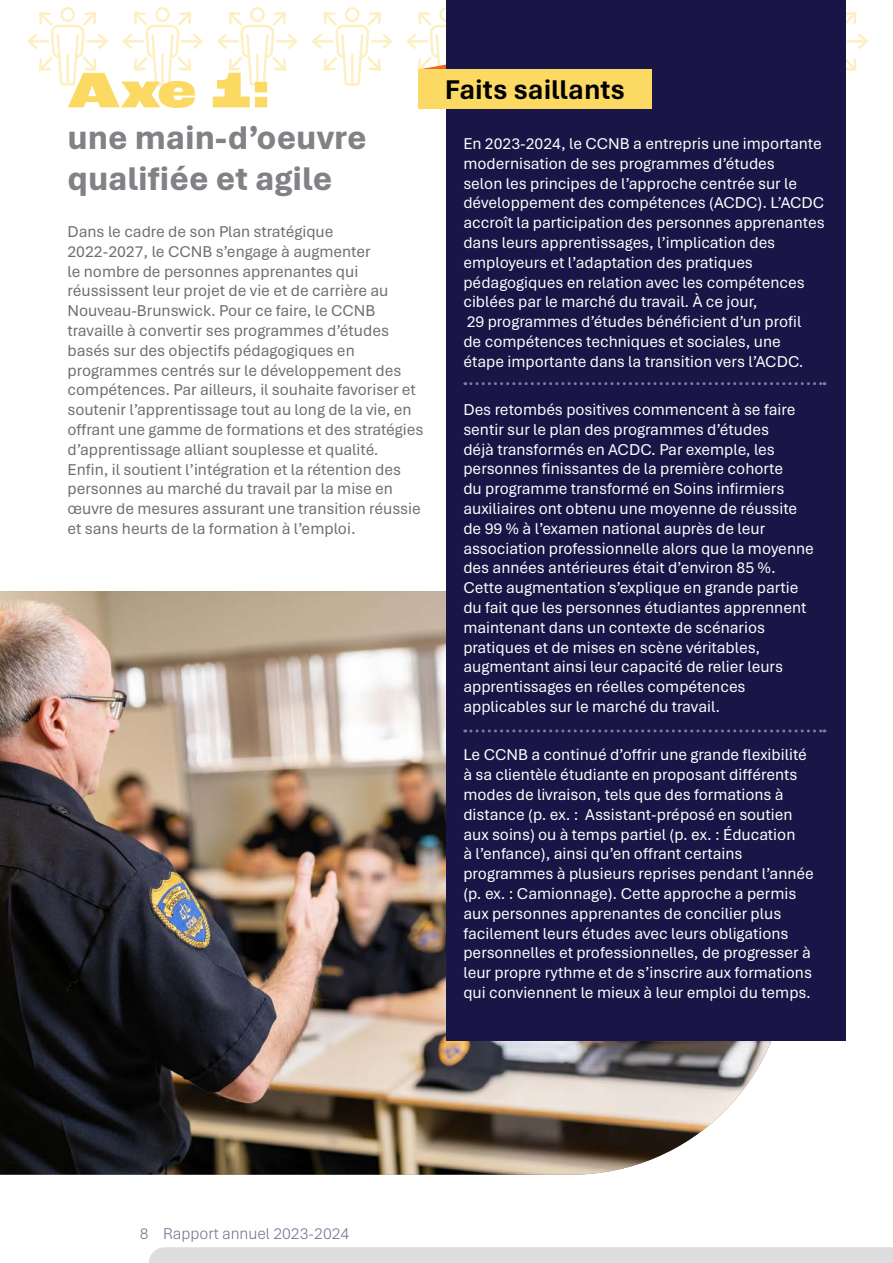
<style>
.page{position:relative;width:893px;height:1263px;background:#fff}
.page>*{position:absolute;margin:0;border:0;box-sizing:border-box;transform-origin:0 0}
.t1{font:900 expanded 52.5px "Roc Grotesk";color:#fbd963}
.t2{font:800 34.5px/41.4px "Aptos";color:#808285}
.t3{font:700 28.5px "Aptos";color:#000}
.t4{font:16.5px/19.8px "Aptos";color:#fff}
.t5{font:16.5px/19.8px "Aptos";color:#6d6e71}
.Paragraph_Style_1{font:300 16.5px "Aptos";color:#757290}
</style>
<div class="page">
<svg style="left:845px;top:7px;width:23px;height:79px"></svg>
<svg style="left:28px;top:7px;width:80px;height:79px"></svg>
<svg style="left:122px;top:7px;width:81px;height:79px"></svg>
<svg style="left:217px;top:7px;width:81px;height:79px"></svg>
<svg style="left:312px;top:7px;width:80px;height:79px"></svg>
<svg style="left:406px;top:7px;width:40px;height:63px"></svg>
<img style="left:0;top:591px;width:788px;height:584px">
<div style="left:446px;top:0;width:399px;height:1040px;background:#191546"></div>
<svg style="left:465px;top:729px;width:360px;height:3px"></svg>
<svg style="left:465px;top:382px;width:360px;height:3px"></svg>
<div style="left:418px;top:70px;width:233px;height:39px;background:#fbd963"></div>
<div style="left:149px;top:1247px;width:744px;height:16px;background:#dcddde"></div>
<p class="t1" style="left:68px;top:57px;width:204px">Axe 1:</p>
<p class="t2" style="left:68px;top:115px;width:301px">une main-d’oeuvre qualifiée et agile</p>
<p class="t5" style="left:68px;top:221px;width:357px">Dans le cadre de son Plan stratégique<br>2022-2027, le CCNB s’engage à augmenter<br>le nombre de personnes apprenantes qui réussissent leur projet de vie et de carrière au Nouveau-Brunswick. Pour ce faire, le CCNB travaille à convertir ses programmes d’études basés sur des objectifs pédagogiques en programmes centrés sur le développement des compétences. Par ailleurs, il souhaite favoriser et soutenir l’apprentissage tout au long de la vie, en offrant une gamme de formations et des stratégies d’apprentissage alliant souplesse et qualité.<br>Enfin, il soutient l’intégration et la rétention des personnes au marché du travail par la mise en œuvre de mesures assurant une transition réussie et sans heurts de la formation à l’emploi.</p>
<p class="t3" style="left:445px;top:71px;width:182px">Faits saillants</p>
<p class="t4" style="left:463px;top:133px;width:363px">En 2023-2024, le CCNB a entrepris une importante modernisation de ses programmes d’études<br>selon les principes de l’approche centrée sur le développement des compétences (ACDC). L’ACDC accroît la participation des personnes apprenantes dans leurs apprentissages, l’implication des employeurs et l’adaptation des pratiques pédagogiques en relation avec les compétences ciblées par le marché du travail. À ce jour,<br>29 programmes d’études bénéficient d’un profil<br>de compétences techniques et sociales, une étape importante dans la transition vers l’ACDC.</p>
<p class="t4" style="left:463px;top:399px;width:352px">Des retombés positives commencent à se faire sentir sur le plan des programmes d’études<br>déjà transformés en ACDC. Par exemple, les personnes finissantes de la première cohorte<br>du programme transformé en Soins infirmiers auxiliaires ont obtenu une moyenne de réussite de 99 % à l’examen national auprès de leur association professionnelle alors que la moyenne des années antérieures était d’environ 85 %.<br>Cette augmentation s’explique en grande partie du fait que les personnes étudiantes apprennent maintenant dans un contexte de scénarios pratiques et de mises en scène véritables, augmentant ainsi leur capacité de relier leurs apprentissages en réelles compétences applicables sur le marché du travail.</p>
<p class="t4" style="left:463px;top:744px;width:352px">Le CCNB a continué d’offrir une grande flexibilité à sa clientèle étudiante en proposant différents modes de livraison, tels que des formations à distance (p. ex. : Assistant-préposé en soutien aux soins) ou à temps partiel (p. ex. : Éducation<br>à l’enfance), ainsi qu’en offrant certains programmes à plusieurs reprises pendant l’année (p. ex. : Camionnage). Cette approche a permis aux personnes apprenantes de concilier plus facilement leurs études avec leurs obligations personnelles et professionnelles, de progresser à leur propre rythme et de s’inscrire aux formations qui conviennent le mieux à leur emploi du temps.</p>
<p class="Paragraph_Style_1" style="left:140px;top:1222px;width:10px">8</p>
<p class="Paragraph_Style_1" style="left:163px;top:1222px;width:188px">Rapport annuel 2023-2024</p>
</div>
